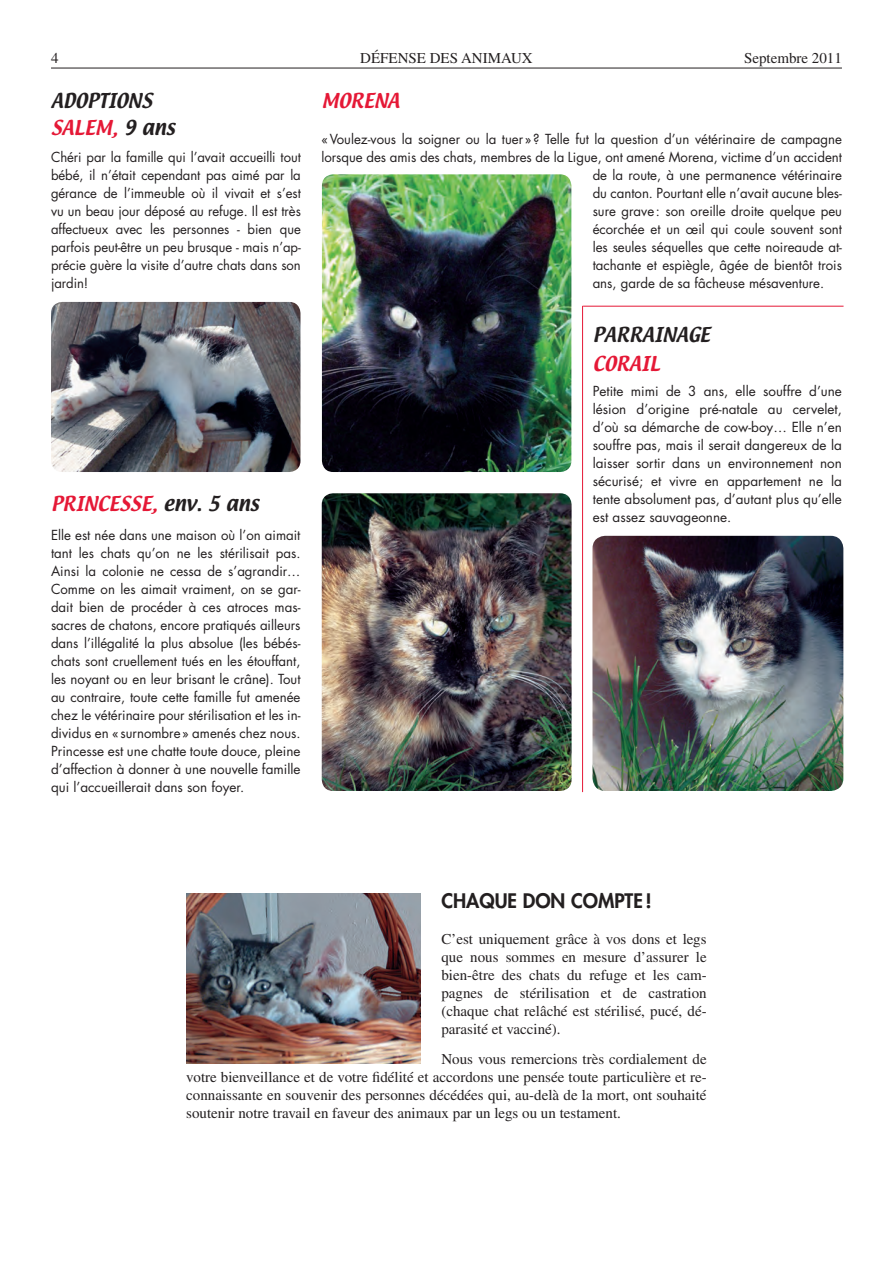
<style>
.page{position:relative;width:893px;height:1263px;background:#fff}
.page>*{position:absolute;margin:0;border:0;box-sizing:border-box;transform-origin:0 0}
.t1{font:800 19.5px "Futura";color:#231f20}
.t2{font:18px "Textile";color:#e51836}
.t3{font:18px/27px "Textile";color:#231f20}
.t4{font:15px/18px "Times";color:#231f20;text-align:justify}
.t5{font:13.5px/18px "Futura";color:#231f20;text-align:justify}
.s1{color:#e51836}
.s2{color:#231f20}
</style>
<div class="page">
<hr style="left:51px;top:68px;width:791px;height:1px;background:#231f20">
<img style="left:51px;top:302px;width:249px;height:170px">
<img style="left:186px;top:893px;width:234px;height:170px">
<img style="left:322px;top:174px;width:249px;height:298px">
<img style="left:592px;top:536px;width:251px;height:255px">
<img style="left:322px;top:493px;width:250px;height:298px">
<hr style="left:583px;top:306px;width:260px;height:1px;background:#e51836">
<hr style="left:582px;top:306px;width:1px;height:486px;background:#e51836">
<p class="t4" style="left:51px;top:49px;width:9px">4</p>
<p class="t4" style="left:360px;top:49px;width:21px">Défense</p>
<p class="t4" style="left:430px;top:49px;width:11px">des</p>
<p class="t4" style="left:461px;top:49px;width:9px">animaux</p>
<p class="t4" style="left:744px;top:49px;width:99px">Septembre 2011</p>
<h2 class="t3" style="left:51px;top:88px;width:126px">AdoptionS<br><span class="s1">SALEM,</span> 9 ans</h2>
<p class="t5" style="left:51px;top:148px;width:251px">Chéri par la famille qui l’avait accueilli tout bébé, il n’était cependant pas aimé par la gérance de l’immeuble où il vivait et s’est vu un beau jour déposé au refuge. Il est très affectueux avec les personnes - bien que parfois peut-être un peu brusque - mais n’ap&shy;précie guère la visite d’autre chats dans son jardin!</p>
<h2 class="t2" style="left:321px;top:88px;width:80px">MORENA</h2>
<p class="t5" style="left:321px;top:130px;width:522px">«Voulez-vous la soigner ou la tuer » ? Telle fut la question d’un vétérinaire de campagne</p>
<p class="t5" style="left:321px;top:148px;width:522px">lorsque des amis des chats, membres de la Ligue, ont amené Morena, victime d’un accident</p>
<p class="t5" style="left:593px;top:166px;width:251px">de la route, à une permanence vétérinaire</p>
<p class="t5" style="left:593px;top:184px;width:251px">du canton. Pourtant elle n’avait aucune bles-</p>
<p class="t5" style="left:593px;top:202px;width:251px">sure grave: son oreille droite quelque peu</p>
<p class="t5" style="left:593px;top:220px;width:251px">écorchée et un œil qui coule souvent sont</p>
<p class="t5" style="left:593px;top:238px;width:251px">les seules séquelles que cette noireaude at-</p>
<p class="t5" style="left:593px;top:256px;width:251px">tachante et espiègle, âgée de bientôt trois</p>
<p class="t5" style="left:593px;top:274px;width:233px">ans, garde de sa fâcheuse mésaventure.</p>
<h2 class="t3" style="left:593px;top:322px;width:119px">PARRAINAGE</h2>
<h2 class="t2" style="left:593px;top:350px;width:69px">CORAIL</h2>
<p class="t5" style="left:593px;top:382px;width:251px">Petite mimi de 3 ans, elle souffre d’une lésion d’origine pré-natale au cervelet, d’où sa démarche de cow-boy… Elle n’en souffre pas, mais il serait dangereux de la laisser sortir dans un environnement non sécurisé; et vivre en appartement ne la tente absolument pas, d’autant plus qu’elle est assez sauvageonne.</p>
<h2 class="t2" style="left:51px;top:491px;width:210px">PRINCESSE, <span class="s2">env. 5 ans</span></h2>
<p class="t5" style="left:51px;top:526px;width:251px">Elle est née dans une maison où l’on aimait tant les chats qu’on ne les stérilisait pas.<br>Ainsi la colonie ne cessa de s’agrandir… Comme on les aimait vraiment, on se gar&shy;dait bien de procéder à ces atroces mas&shy;sacres de chatons, encore pratiqués ailleurs dans l’illégalité la plus absolue (les bébés&shy;chats sont cruellement tués en les étouffant, les noyant ou en leur brisant le crâne). Tout au contraire, toute cette famille fut amenée chez le vétérinaire pour stérilisation et les in&shy;dividus en « surnombre» amenés chez nous.<br>Princesse est une chatte toute douce, pleine d’affection à donner à une nouvelle famille qui l’accueillerait dans son foyer.</p>
<h1 class="t1" style="left:441px;top:889px;width:212px">CHAQUE DON COMPTE !</h1>
<p class="t4" style="left:441px;top:930px;width:267px">C’est uniquement grâce à vos dons et legs que nous sommes en mesure d’assurer le bien-être des chats du refuge et les cam&shy;pagnes de stérilisation et de castration (chaque chat relâché est stérilisé, pucé, dé&shy;parasité et vacciné).</p>
<p class="t4" style="left:186px;top:1050px;width:522px;text-indent:255px">Nous vous remercions très cordialement de votre bienveillance et de votre fidélité et accordons une pensée toute particulière et re&shy;connaissante en souvenir des personnes décédées qui, au-delà de la mort, ont souhaité soutenir notre travail en faveur des animaux par un legs ou un testament.</p>
</div>
